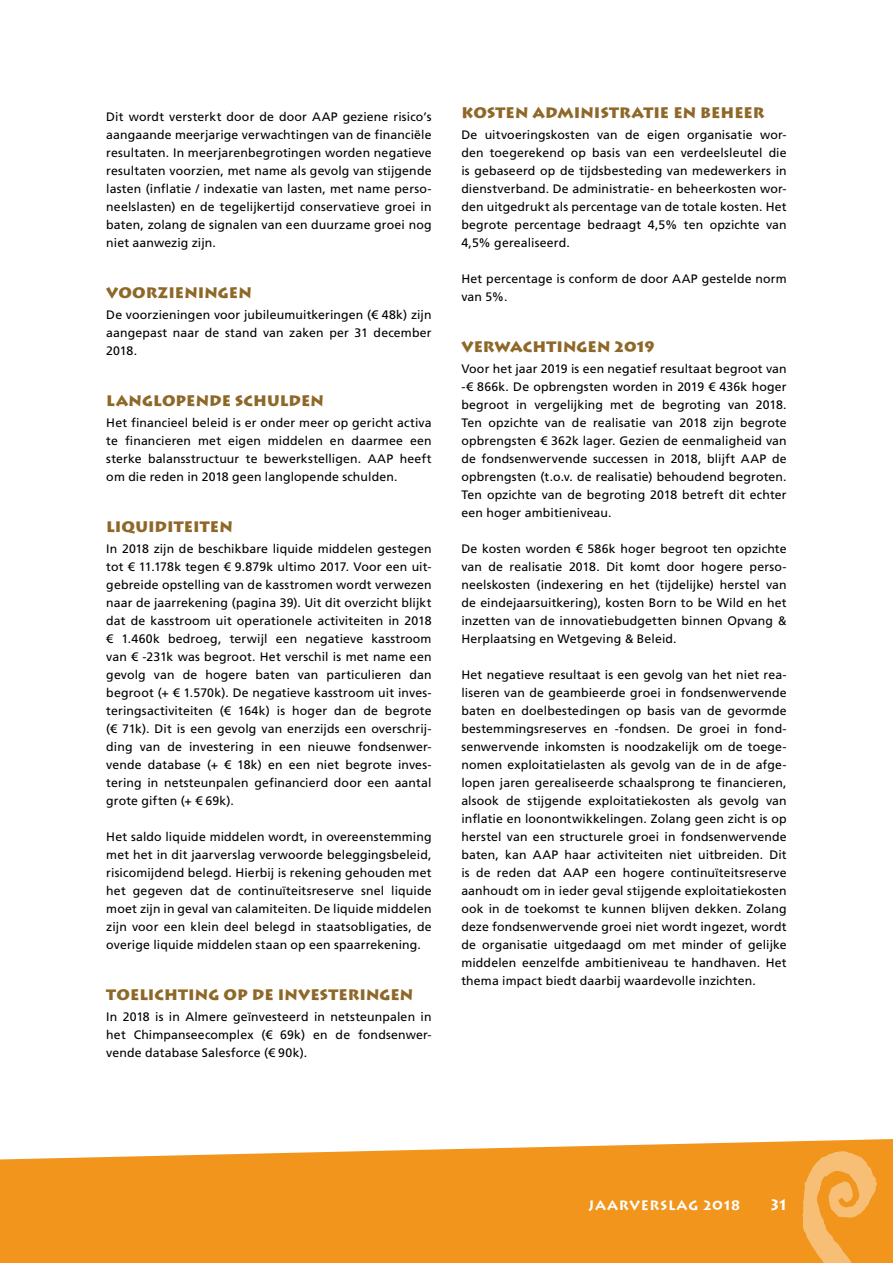
<style>
.page{position:relative;width:893px;height:1263px;background:#fff}
.page>*{position:absolute;margin:0;border:0;box-sizing:border-box;transform-origin:0 0}
.t1{font:900 15px "Lithos";color:#8e6828}
.t2{font:700 15px "Lithos";color:#fff}
.t3{font:700 13.5px "Lithos";letter-spacing:.05em;color:#fff}
.t4{font:12.3px/18px "Frutiger LT Std";letter-spacing:.01em;color:#000;text-align:justify}
</style>
<div class="page">
<svg style="left:0;top:1139px;width:893px;height:124px;background:#f39e30"></svg>
<svg style="left:802px;top:1150px;width:75px;height:113px;background:#f4a846"></svg>
<p class="t4" style="left:106px;top:107px;width:327px">Dit wordt versterkt door de door AAP geziene risico’s aangaande meerjarige verwachtingen van de financiële resultaten. In meerjarenbegrotingen worden negatieve resultaten voorzien, met name als gevolg van stijgende lasten (inflatie / indexatie van lasten, met name perso&shy;neelslasten) en de tegelijkertijd conservatieve groei in baten, zolang de signalen van een duurzame groei nog niet aanwezig zijn.</p>
<p class="t1" style="left:106px;top:283px;width:147px">VOORZIENINGEN</p>
<p class="t4" style="left:106px;top:305px;width:327px">De voorzieningen voor jubileumuitkeringen (€ 48k) zijn aangepast naar de stand van zaken per 31 december 2018.</p>
<p class="t1" style="left:106px;top:391px;width:219px">LANGLOPENDE SCHULDEN</p>
<p class="t4" style="left:106px;top:413px;width:327px">Het financieel beleid is er onder meer op gericht activa te financieren met eigen middelen en daarmee een sterke balansstructuur te bewerkstelligen. AAP heeft om die reden in 2018 geen langlopende schulden.</p>
<p class="t1" style="left:106px;top:517px;width:128px">LIQUIDITEITEN</p>
<p class="t4" style="left:106px;top:539px;width:327px">In 2018 zijn de beschikbare liquide middelen gestegen tot € 11.178k tegen € 9.879k ultimo 2017. Voor een uit&shy;gebreide opstelling van de kasstromen wordt verwezen naar de jaarrekening (pagina 39). Uit dit overzicht blijkt dat de kasstroom uit operationele activiteiten in 2018 € 1.460k bedroeg, terwijl een negatieve kasstroom van € -231k was begroot. Het verschil is met name een gevolg van de hogere baten van particulieren dan begroot (+ € 1.570k). De negatieve kasstroom uit inves&shy;teringsactiviteiten (€ 164k) is hoger dan de begrote (€ 71k). Dit is een gevolg van enerzijds een overschrij&shy;ding van de investering in een nieuwe fondsenwer&shy;vende database (+ € 18k) en een niet begrote inves&shy;tering in netsteunpalen gefinancierd door een aantal grote giften (+ € 69k).</p>
<p class="t4" style="left:106px;top:827px;width:327px">Het saldo liquide middelen wordt, in overeenstemming met het in dit jaarverslag verwoorde beleggingsbeleid, risicomijdend belegd. Hierbij is rekening gehouden met het gegeven dat de continuïteitsreserve snel liquide moet zijn in geval van calamiteiten. De liquide middelen zijn voor een klein deel belegd in staatsobligaties, de overige liquide middelen staan op een spaarrekening.</p>
<p class="t1" style="left:106px;top:985px;width:309px">TOELICHTING OP DE INVESTERINGEN</p>
<p class="t4" style="left:106px;top:1007px;width:327px">In 2018 is in Almere geïnvesteerd in netsteunpalen in het Chimpanseecomplex (€ 69k) en de fondsenwer&shy;vende database Salesforce (€ 90k).</p>
<p class="t1" style="left:461px;top:103px;width:305px">KOSTEN ADMINISTRATIE EN BEHEER</p>
<p class="t4" style="left:461px;top:125px;width:327px">De uitvoeringskosten van de eigen organisatie wor&shy;den toegerekend op basis van een verdeelsleutel die is gebaseerd op de tijdsbesteding van medewerkers in dienstverband. De administratie- en beheerkosten wor&shy;den uitgedrukt als percentage van de totale kosten. Het begrote percentage bedraagt 4,5% ten opzichte van 4,5% gerealiseerd.</p>
<p class="t4" style="left:461px;top:269px;width:327px">Het percentage is conform de door AAP gestelde norm van 5%.</p>
<p class="t1" style="left:461px;top:337px;width:195px">VERWACHTINGEN 2019</p>
<p class="t4" style="left:461px;top:359px;width:327px">Voor het jaar 2019 is een negatief resultaat begroot van -€ 866k. De opbrengsten worden in 2019 € 436k hoger begroot in vergelijking met de begroting van 2018.<br>Ten opzichte van de realisatie van 2018 zijn begrote opbrengsten € 362k lager. Gezien de eenmaligheid van de fondsenwervende successen in 2018, blijft AAP de opbrengsten (t.o.v. de realisatie) behoudend begroten.<br>Ten opzichte van de begroting 2018 betreft dit echter een hoger ambitieniveau.</p>
<p class="t4" style="left:461px;top:539px;width:327px">De kosten worden € 586k hoger begroot ten opzichte van de realisatie 2018. Dit komt door hogere perso&shy;neelskosten (indexering en het (tijdelijke) herstel van de eindejaarsuitkering), kosten Born to be Wild en het inzetten van de innovatiebudgetten binnen Opvang &amp; Herplaatsing en Wetgeving &amp; Beleid.</p>
<p class="t4" style="left:461px;top:665px;width:327px">Het negatieve resultaat is een gevolg van het niet rea&shy;liseren van de geambieerde groei in fondsenwervende baten en doelbestedingen op basis van de gevormde bestemmingsreserves en -fondsen. De groei in fond&shy;senwervende inkomsten is noodzakelijk om de toege&shy;nomen exploitatielasten als gevolg van de in de afge&shy;lopen jaren gerealiseerde schaalsprong te financieren, alsook de stijgende exploitatiekosten als gevolg van inflatie en loonontwikkelingen. Zolang geen zicht is op herstel van een structurele groei in fondsenwervende baten, kan AAP haar activiteiten niet uitbreiden. Dit is de reden dat AAP een hogere continuïteitsreserve aanhoudt om in ieder geval stijgende exploitatiekosten ook in de toekomst te kunnen blijven dekken. Zolang deze fondsenwervende groei niet wordt ingezet, wordt de organisatie uitgedaagd om met minder of gelijke middelen eenzelfde ambitieniveau te handhaven. Het thema impact biedt daarbij waardevolle inzichten.</p>
<p class="t3" style="left:589px;top:1198px;width:153px">JAARVERSLAG 2018</p>
<p class="t2" style="left:771px;top:1196px;width:17px">31</p>
</div>
